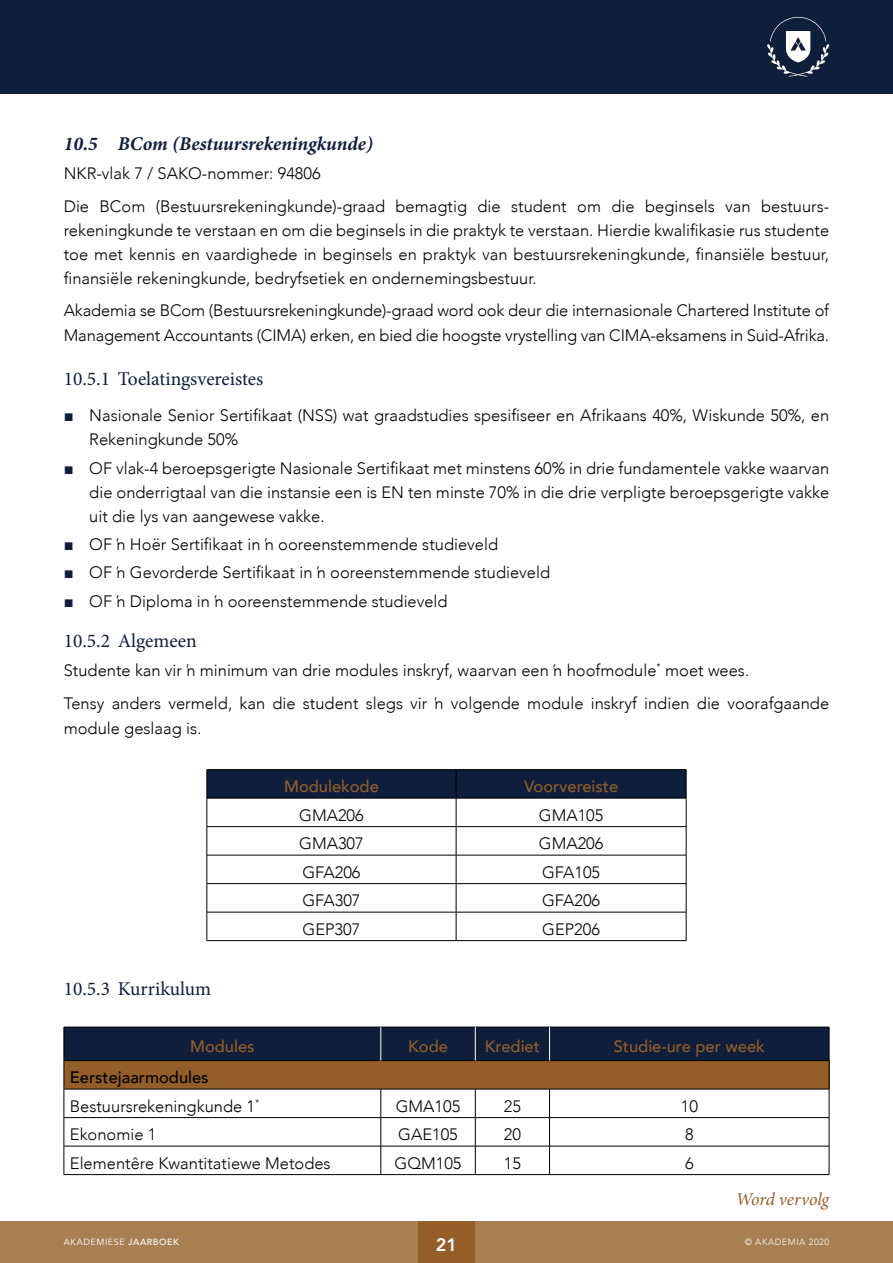
<style>
.page{position:relative;width:893px;height:1263px;background:#fff}
.page>*{position:absolute;margin:0;border:0;box-sizing:border-box;transform-origin:0 0}
.Kop_3{font:19.5px "Minion Pro";color:#0e1e3b}
.Kop_2{font:italic 700 19.5px "Minion Pro";letter-spacing:-.005em;color:#0e1e3b}
.t1{font:italic 18px "Minion Pro";letter-spacing:-.01em;color:#935e28}
.t2{font:800 18px "Avenir";color:#fff}
.Body{font:300 16.5px/24px "Avenir";color:#000}
.Body_opskrif{font:500 16.5px "Avenir";color:#935e28}
.Body-2{font:500 16.5px "Avenir";color:#000}
.t3{font:9px "Avenir";letter-spacing:.06em;color:#fff}
.t4{font:300 9px "Avenir";letter-spacing:.06em;color:#fff}
.s1{font-family:"Arial";font-weight:400;color:#0e1e3b}
.s2{font-weight:500}
</style>
<div class="page">
<div style="left:0;top:0;width:893px;height:94px;background:#0e1e3b"></div>
<svg style="left:767px;top:17px;width:62px;height:60px"></svg>
<div style="left:0;top:1221px;width:893px;height:42px;background:#a87e53"></div>
<div style="left:418px;top:1221px;width:57px;height:42px;background:#935e28"></div>
<hr style="left:207px;top:769px;width:249px;height:1px;background:#000">
<hr style="left:456px;top:769px;width:230px;height:1px;background:#000">
<svg style="left:207px;top:770px;width:480px;height:170px"></svg>
<hr style="left:207px;top:940px;width:249px;height:1px;background:#000">
<hr style="left:456px;top:940px;width:230px;height:1px;background:#000">
<svg style="left:64px;top:1027px;width:766px;height:147px"></svg>
<hr style="left:64px;top:1174px;width:317px;height:1px;background:#000">
<hr style="left:381px;top:1174px;width:94px;height:1px;background:#000">
<hr style="left:475px;top:1174px;width:75px;height:1px;background:#000">
<hr style="left:550px;top:1174px;width:279px;height:1px;background:#000">
<hr style="left:381px;top:1027px;width:1px;height:33px;background:#fff">
<hr style="left:475px;top:1027px;width:1px;height:33px;background:#fff">
<hr style="left:549px;top:1027px;width:1px;height:33px;background:#fff">
<p class="Kop_2" style="left:64px;top:130px;width:310px">10.5 BCom (Bestuursrekeningkunde)</p>
<p class="Body" style="left:64px;top:162px;width:258px">NKR-vlak 7 / SAKO-nommer: 94806</p>
<p class="Body" style="left:64px;top:194px;width:767px;text-align:justify">Die BCom (Bestuursrekeningkunde)-graad bemagtig die student om die beginsels van bestuurs&shy;rekeningkunde te verstaan en om die beginsels in die praktyk te verstaan. Hierdie kwalifikasie rus studente toe met kennis en vaardighede in beginsels en praktyk van bestuursrekeningkunde, finansiële bestuur, finansiële rekeningkunde, bedryfsetiek en ondernemingsbestuur.</p>
<p class="Body" style="left:64px;top:298px;width:767px;line-height:24.8px">Akademia se BCom (Bestuursrekeningkunde)-graad word ook deur die internasionale Chartered Institute of<br>Management Accountants (CIMA) erken, en bied die hoogste vrystelling van CIMA-eksamens in Suid-Afrika.</p>
<p class="Kop_3" style="left:64px;top:365px;width:201px">10.5.1 Toelatingsvereistes</p>
<p class="Body" style="left:89px;top:404px;width:741px;text-indent:-26px"><span class="s1">■</span> Nasionale Senior Sertifikaat (NSS) wat graadstudies spesifiseer en Afrikaans 40%, Wiskunde 50%, en<br>Rekeningkunde 50%</p>
<p class="Body" style="left:89px;top:456px;width:741px;text-align:justify;text-indent:-26px"><span class="s1">■</span> OF vlak-4 beroepsgerigte Nasionale Sertifikaat met minstens 60% in drie fundamentele vakke waarvan die onderrigtaal van die instansie een is EN ten minste 70% in die drie verpligte beroepsgerigte vakke uit die lys van aangewese vakke.</p>
<p class="Body" style="left:64px;top:532px;width:436px"><span class="s1">■</span> OF ŉ Hoër Sertifikaat in ŉ ooreenstemmende studieveld</p>
<p class="Body" style="left:64px;top:561px;width:488px"><span class="s1">■</span> OF ŉ Gevorderde Sertifikaat in ŉ ooreenstemmende studieveld</p>
<p class="Body" style="left:64px;top:590px;width:385px"><span class="s1">■</span> OF ŉ Diploma in ŉ ooreenstemmende studieveld</p>
<p class="Kop_3" style="left:64px;top:627px;width:134px">10.5.2 Algemeen</p>
<p class="Body" style="left:64px;top:658px;width:687px">Studente kan vir ŉ minimum van drie modules inskryf, waarvan een ŉ hoofmodule<sup>*</sup> moet wees.</p>
<p class="Body" style="left:64px;top:691px;width:767px;line-height:24.8px">Tensy anders vermeld, kan die student slegs vir ŉ volgende module inskryf indien die voorafgaande module geslaag is.</p>
<p class="Kop_3" style="left:64px;top:976px;width:149px">10.5.3 Kurrikulum</p>
<p class="Body_opskrif" style="left:284px;top:772px;width:96px">Modulekode</p>
<p class="Body_opskrif" style="left:524px;top:772px;width:96px">Voorvereiste</p>
<p class="Body" style="left:299px;top:803px;width:66px">GMA206</p>
<p class="Body" style="left:539px;top:803px;width:66px">GMA105</p>
<p class="Body" style="left:299px;top:831px;width:66px">GMA307</p>
<p class="Body" style="left:539px;top:831px;width:66px">GMA206</p>
<p class="Body" style="left:302px;top:860px;width:60px">GFA206</p>
<p class="Body" style="left:542px;top:860px;width:60px">GFA105</p>
<p class="Body" style="left:302px;top:888px;width:60px">GFA307</p>
<p class="Body" style="left:542px;top:888px;width:60px">GFA206</p>
<p class="Body" style="left:303px;top:917px;width:59px">GEP307</p>
<p class="Body" style="left:542px;top:917px;width:59px">GEP206</p>
<p class="Body_opskrif" style="left:190px;top:1032px;width:66px">Modules</p>
<p class="Body_opskrif" style="left:408px;top:1032px;width:41px">Kode</p>
<p class="Body_opskrif" style="left:485px;top:1032px;width:56px">Krediet</p>
<p class="Body_opskrif" style="left:614px;top:1032px;width:153px">Studie-ure per week</p>
<p class="Body-2" style="left:70px;top:1063px;width:140px">Eerstejaarmodules</p>
<p class="Body" style="left:70px;top:1094px;width:191px">Bestuursrekeningkunde 1<sup>*</sup></p>
<p class="Body" style="left:396px;top:1094px;width:66px">GMA105</p>
<p class="Body" style="left:504px;top:1094px;width:19px">25</p>
<p class="Body" style="left:681px;top:1094px;width:19px">10</p>
<p class="Body" style="left:70px;top:1122px;width:88px">Ekonomie 1</p>
<p class="Body" style="left:398px;top:1122px;width:61px">GAE105</p>
<p class="Body" style="left:504px;top:1122px;width:19px">20</p>
<p class="Body" style="left:685px;top:1122px;width:10px">8</p>
<p class="Body" style="left:70px;top:1151px;width:262px">Elementêre Kwantitatiewe Metodes</p>
<p class="Body" style="left:395px;top:1151px;width:69px">GQM105</p>
<p class="Body" style="left:504px;top:1151px;width:19px">15</p>
<p class="Body" style="left:685px;top:1151px;width:10px">6</p>
<p class="t1" style="left:736px;top:1187px;width:95px">Word vervolg</p>
<p class="t2" style="left:436px;top:1231px;width:23px">21</p>
<p class="t3" style="left:64px;top:1237px;width:117px">AKADEMIESE <span class="s2">JAARBOEK</span></p>
<p class="t4" style="left:745px;top:1237px;width:86px">© AKADEMIA 2020</p>
</div>
